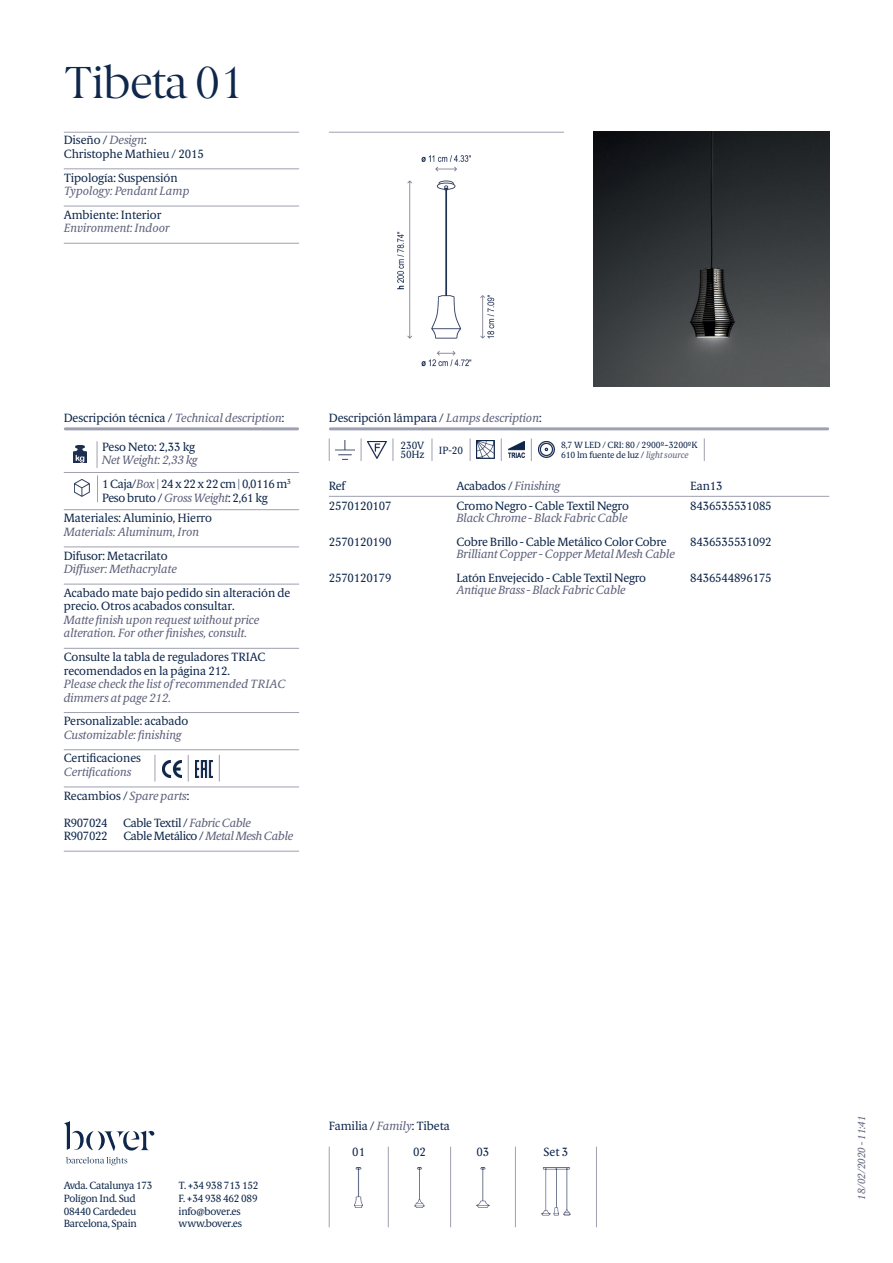
<style>
.page{position:relative;width:893px;height:1263px;background:#fff}
.page>*{position:absolute;margin:0;border:0;box-sizing:border-box;transform-origin:0 0}
.t1{font:45px "Berlingske Serif";letter-spacing:-.03em;color:#0e274b}
.t2{font:12px/13.5px "Berlingske Serif Tx";letter-spacing:-.01em;color:#0e274b}
.t3{font:italic 12px/13.5px "Berlingske Serif Tx";letter-spacing:-.01em;color:#5f627c}
.t4{font:12px/23.7px "Berlingske Serif Tx";letter-spacing:-.035em;color:#0e274b}
.t5{font:10.5px/12.8px "Berlingske Serif Tx";letter-spacing:-.025em;color:#0e274b}
.t6{font:italic 10.5px "Berlingske Serif Tx";letter-spacing:-.01em;color:#5f627c}
.t7{font:9px/10.8px "Berlingske Serif Tx";letter-spacing:-.01em;color:#0e274b}
.s1{font-style:italic;color:#5f627c}
.s2{font-style:normal;color:#0e274b}
</style>
<div class="page">
<hr style="left:64px;top:168px;width:235px;height:1px;background:#9fa0b1">
<hr style="left:64px;top:206px;width:235px;height:1px;background:#9fa0b1">
<hr style="left:64px;top:243px;width:235px;height:1px;background:#9fa0b1">
<hr style="left:64px;top:132px;width:235px;height:1px;background:#9fa0b1">
<hr style="left:329px;top:132px;width:235px;height:1px;background:#9fa0b1">
<img style="left:397px;top:155px;width:98px;height:212px">
<hr style="left:64px;top:472px;width:235px;height:1px;background:#9fa0b1">
<hr style="left:64px;top:509px;width:235px;height:1px;background:#9fa0b1">
<hr style="left:64px;top:546px;width:235px;height:1px;background:#9fa0b1">
<hr style="left:64px;top:584px;width:235px;height:1px;background:#9fa0b1">
<hr style="left:64px;top:648px;width:235px;height:1px;background:#9fa0b1">
<hr style="left:64px;top:712px;width:235px;height:1px;background:#9fa0b1">
<hr style="left:64px;top:749px;width:235px;height:1px;background:#9fa0b1">
<hr style="left:64px;top:786px;width:235px;height:1px;background:#9fa0b1">
<hr style="left:64px;top:851px;width:235px;height:1px;background:#9fa0b1">
<img style="left:74px;top:446px;width:13px;height:17px">
<svg style="left:97px;top:442px;width:1px;height:26px"></svg>
<img style="left:74px;top:480px;width:15px;height:17px">
<svg style="left:97px;top:476px;width:1px;height:26px"></svg>
<svg style="left:155px;top:755px;width:1px;height:26px"></svg>
<img style="left:162px;top:760px;width:19px;height:17px">
<svg style="left:188px;top:755px;width:1px;height:26px"></svg>
<img style="left:195px;top:760px;width:17px;height:17px">
<svg style="left:219px;top:755px;width:1px;height:26px"></svg>
<hr style="left:330px;top:427px;width:498px;height:3px;background:#9fa0b1">
<img style="left:477px;top:441px;width:17px;height:17px">
<svg style="left:470px;top:439px;width:1px;height:22px"></svg>
<svg style="left:432px;top:439px;width:1px;height:22px"></svg>
<svg style="left:393px;top:439px;width:1px;height:22px"></svg>
<svg style="left:329px;top:439px;width:1px;height:22px"></svg>
<svg style="left:361px;top:439px;width:1px;height:22px"></svg>
<img style="left:368px;top:441px;width:18px;height:17px">
<img style="left:336px;top:440px;width:18px;height:19px">
<svg style="left:501px;top:439px;width:1px;height:22px"></svg>
<svg style="left:704px;top:439px;width:1px;height:22px"></svg>
<img style="left:538px;top:441px;width:17px;height:17px">
<svg style="left:531px;top:439px;width:1px;height:22px"></svg>
<hr style="left:65px;top:427px;width:233px;height:3px;background:#9fa0b1">
<img style="left:508px;top:442px;width:17px;height:16px">
<img style="left:355px;top:1168px;width:8px;height:39px">
<img style="left:476px;top:1168px;width:14px;height:39px">
<img style="left:414px;top:1168px;width:11px;height:39px">
<img style="left:541px;top:1168px;width:30px;height:47px">
<hr style="left:329px;top:1147px;width:1px;height:80px;background:#9fa0b1">
<hr style="left:388px;top:1147px;width:1px;height:80px;background:#9fa0b1">
<hr style="left:450px;top:1147px;width:1px;height:80px;background:#9fa0b1">
<hr style="left:515px;top:1147px;width:1px;height:80px;background:#9fa0b1">
<hr style="left:596px;top:1147px;width:1px;height:80px;background:#9fa0b1">
<img style="left:594px;top:132px;width:235px;height:255px">
<svg style="left:66px;top:1157px;width:61px;height:8px"></svg>
<svg style="left:64px;top:1121px;width:90px;height:29px"></svg>
<hr style="left:329px;top:496px;width:500px;height:1px;background:#9fa0b1">
<h1 class="t1" style="left:64px;top:53px;width:183px">Tibeta 01</h1>
<p class="t2" style="left:64px;top:133px;width:142px">Diseño / <span class="s1">Design</span>:<br>Christophe Mathieu / 2015</p>
<p class="t2" style="left:64px;top:171px;width:115px">Tipología: Suspensión</p>
<p class="t3" style="left:64px;top:184px;width:127px">Typology: Pendant Lamp</p>
<p class="t2" style="left:64px;top:208px;width:99px">Ambiente: Interior</p>
<p class="t3" style="left:64px;top:221px;width:108px">Environment: Indoor</p>
<p class="t2" style="left:64px;top:411px;width:222px">Descripción técnica / <span class="s1">Technical description</span>:</p>
<p class="t2" style="left:102px;top:440px;width:94px">Peso Neto: 2,33 kg</p>
<p class="t4" style="left:102px;top:448px;width:190px"><span class="s1">Net Weight: 2,33 kg<br></span>1 Caja/<span class="s1">Box</span> | 24 x 22 x 22 cm | 0,0116 m<sup>3</sup></p>
<p class="t2" style="left:64px;top:487px;width:205px;line-height:20.7px;text-indent:38px">Peso bruto / <span class="s1">Gross Weight</span>: 2,61 kg<br>Materiales: Aluminio, Hierro</p>
<p class="t3" style="left:64px;top:525px;width:137px">Materials: Aluminum, Iron</p>
<p class="t2" style="left:64px;top:549px;width:105px">Difusor: Metacrilato</p>
<p class="t3" style="left:64px;top:562px;width:115px">Diffuser: Methacrylate</p>
<p class="t2" style="left:64px;top:586px;width:228px">Acabado mate bajo pedido sin alteración de precio. Otros acabados consultar.</p>
<p class="t3" style="left:64px;top:613px;width:197px">Matte finish upon request without price alteration. For other finishes, consult.</p>
<p class="t2" style="left:64px;top:650px;width:203px">Consulte la tabla de reguladores TRIAC recomendados en la página 212.</p>
<p class="t3" style="left:64px;top:677px;width:223px">Please check the list of recommended TRIAC dimmers at page 212.</p>
<p class="t2" style="left:64px;top:714px;width:126px">Personalizable: acabado</p>
<p class="t3" style="left:64px;top:728px;width:119px">Customizable: finishing</p>
<p class="t2" style="left:64px;top:751px;width:79px">Certificaciones</p>
<p class="t3" style="left:64px;top:760px;width:127px;line-height:23.7px">Certifications<br><span class="s2">Recambios /</span> Spare parts<span class="s2">:</span></p>
<p class="t4" style="left:64px;top:811px;width:45px">R907024</p>
<p class="t4" style="left:123px;top:811px;width:129px">Cable Textil / <span class="s1">Fabric Cable</span></p>
<p class="t4" style="left:64px;top:824px;width:45px">R907022</p>
<p class="t4" style="left:123px;top:824px;width:172px">Cable Metálico / <span class="s1">Metal Mesh Cable</span></p>
<p class="t2" style="left:329px;top:411px;width:214px">Descripción lámpara / <span class="s1">Lamps description</span>:</p>
<p class="t5" style="left:439px;top:444px;width:26px">IP-20</p>
<p class="t5" style="left:400px;top:441px;width:26px;line-height:9px">230V<br>50Hz</p>
<p class="t7" style="left:561px;top:439px;width:138px">8,7 W LED / CRI: 80 / 2900º~3200ºK<br>610 lm fuente de luz / <span class="s1">light source</span></p>
<p class="t2" style="left:329px;top:479px;width:18px">Ref</p>
<p class="t2" style="left:456px;top:479px;width:105px">Acabados / <span class="s1">Finishing</span></p>
<p class="t2" style="left:690px;top:479px;width:34px">Ean13</p>
<p class="t2" style="left:329px;top:499px;width:64px">2570120107</p>
<p class="t2" style="left:456px;top:499px;width:174px">Cromo Negro - Cable Textil Negro</p>
<p class="t2" style="left:690px;top:499px;width:83px">8436535531085</p>
<p class="t3" style="left:456px;top:511px;width:173px">Black Chrome - Black Fabric Cable</p>
<p class="t2" style="left:329px;top:535px;width:64px">2570120190</p>
<p class="t2" style="left:456px;top:535px;width:212px">Cobre Brillo - Cable Metálico Color Cobre</p>
<p class="t2" style="left:690px;top:535px;width:83px">8436535531092</p>
<p class="t3" style="left:456px;top:547px;width:220px">Brilliant Copper - Copper Metal Mesh Cable</p>
<p class="t2" style="left:329px;top:571px;width:64px">2570120179</p>
<p class="t2" style="left:456px;top:571px;width:191px">Latón Envejecido - Cable Textil Negro</p>
<p class="t2" style="left:690px;top:571px;width:83px">8436544896175</p>
<p class="t3" style="left:456px;top:583px;width:171px">Antique Brass - Black Fabric Cable</p>
<p class="t5" style="left:64px;top:1179px;width:90px">Avda. Catalunya 173<br>Polígon Ind. Sud<br>08440 Cardedeu<br>Barcelona, Spain</p>
<p class="t5" style="left:179px;top:1179px;width:81px">T. +34 938 713 152<br>F. +34 938 462 089 info@bover.es www.bover.es</p>
<p class="t2" style="left:352px;top:1113px;width:99px;line-height:25.5px;text-indent:-23px">Familia / <span class="s1">Family</span>: Tibeta<br>01</p>
<p class="t2" style="left:413px;top:1145px;width:14px">02</p>
<p class="t2" style="left:477px;top:1145px;width:14px">03</p>
<p class="t2" style="left:544px;top:1145px;width:26px">Set 3</p>
<p class="t6" style="left:854px;top:1199px;width:86px;rotate:-90deg">18/02/2020 - 11:41</p>
</div>
